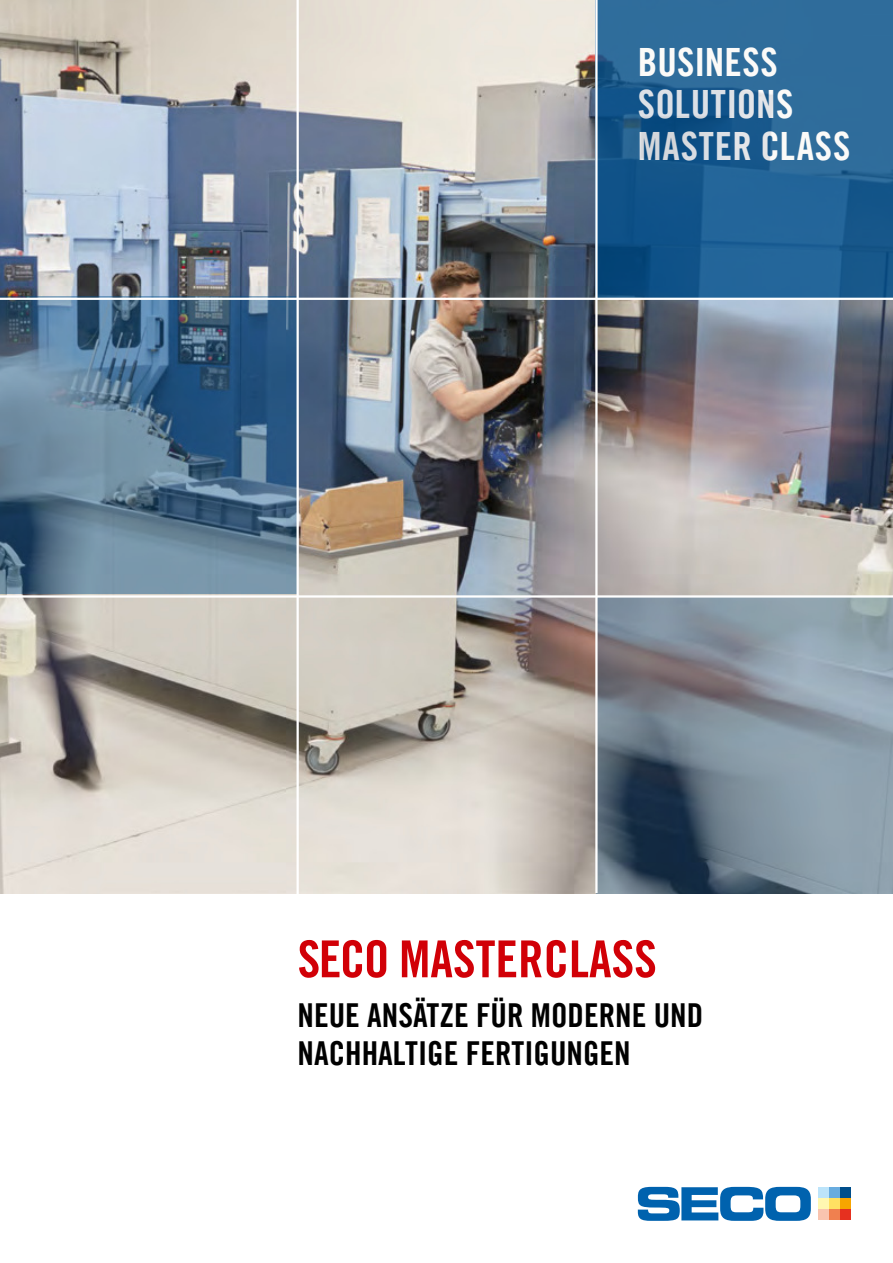
<style>
.page{position:relative;width:893px;height:1263px;background:#fff}
.page>*{position:absolute;margin:0;border:0;box-sizing:border-box;transform-origin:0 0}
.t1{font:51px "Trade Gothic LT Com Bd Cn 20";color:#d10007}
.t2{font:39px/42px "Trade Gothic LT Com Bd Cn 20";letter-spacing:.01em;color:#fff}
.t3{font:33px/37.2px "Trade Gothic LT Com Bd Cn 20";color:#000}
</style>
<div class="page">
<img style="left:0;top:0;width:893px;height:893px">
<svg style="left:0;top:296px;width:297px;height:298px;background:#527490"></svg>
<svg style="left:596px;top:598px;width:297px;height:296px;background:#768592"></svg>
<svg style="left:598px;top:0;width:295px;height:298px;background:#216092"></svg>
<hr style="left:0;top:298px;width:893px;height:2px;background:#fff">
<hr style="left:0;top:595px;width:893px;height:3px;background:#fff">
<hr style="left:297px;top:0;width:2px;height:910px;background:#fff">
<hr style="left:595px;top:0;width:3px;height:893px;background:#fff">
<div style="left:818px;top:1187px;width:11px;height:11px;background:#bce4fa"></div>
<div style="left:818px;top:1198px;width:11px;height:11px;background:#fff8b1"></div>
<div style="left:818px;top:1209px;width:11px;height:11px;background:#f9c4af"></div>
<div style="left:829px;top:1187px;width:10px;height:11px;background:#68acdf"></div>
<div style="left:829px;top:1198px;width:10px;height:11px;background:#ffe162"></div>
<div style="left:829px;top:1209px;width:10px;height:11px;background:#f0804f"></div>
<div style="left:839px;top:1187px;width:11px;height:11px;background:#004e8b"></div>
<div style="left:839px;top:1198px;width:11px;height:11px;background:#f7a500"></div>
<div style="left:839px;top:1209px;width:11px;height:11px;background:#e6301f"></div>
<svg style="left:638px;top:1187px;width:173px;height:34px"></svg>
<p class="t2" style="left:638px;top:41px;width:214px">BUSINESS<br>SOLUTIONS<br>MASTER CLASS</p>
<h1 class="t1" style="left:298px;top:930px;width:361px">SECO MASTERCLASS</h1>
<p class="t3" style="left:298px;top:997px;width:407px">NEUE ANSÄTZE FÜR MODERNE UND<br>NACHHALTIGE FERTIGUNGEN</p>
</div>
